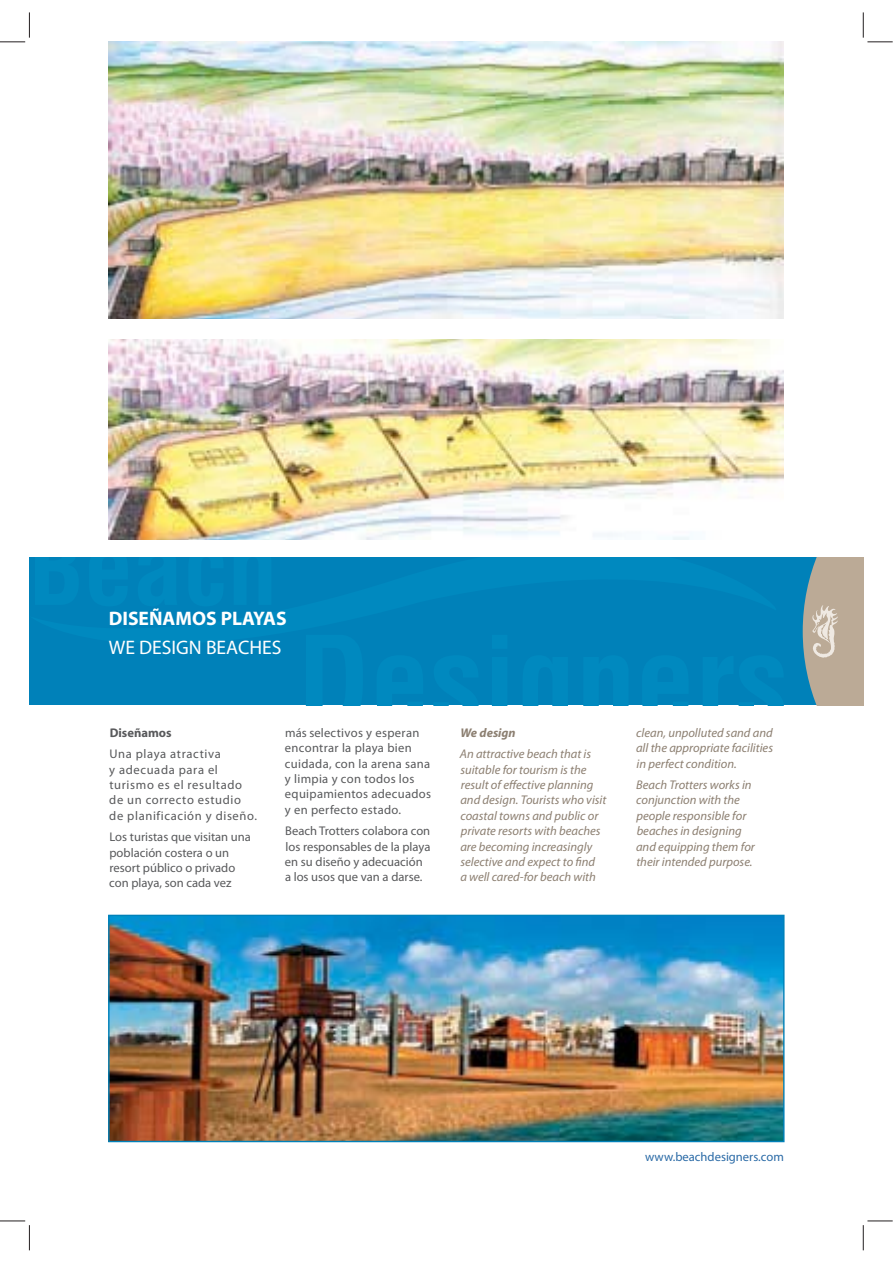
<style>
.page{position:relative;width:893px;height:1263px;background:#fff}
.page>*{position:absolute;margin:0;border:0;box-sizing:border-box;transform-origin:0 0}
.t1{font:700 19.65px "Myriad Pro";color:#fff}
.t2{font:19.65px "Myriad Pro";color:#fff}
.t3{font:italic 12.6px/15.5px "Myriad Pro";color:#8c7f71}
.t4{font:12.6px/15.5px "Myriad Pro";color:#58595b}
.t5{font:12.6px/15.5px "Myriad Pro";letter-spacing:.025em;color:#58595b}
.t6{font:12.6px/15.5px "Myriad Pro";letter-spacing:.05em;color:#58595b}
.t7{font:12.6px "Myriad Pro";color:#2a6aa6}
.t8{font:700 12.6px "Myriad Pro";color:#58595b}
.t9{font:italic 700 12.6px "Myriad Pro";color:#8c7f71}
</style>
<div class="page">
<div style="left:29px;top:557px;width:834px;height:148px;background:#0081b9"></div>
<svg style="left:803px;top:557px;width:60px;height:148px;background:#afaa9d"></svg>
<img style="left:109px;top:340px;width:675px;height:200px">
<img style="left:109px;top:42px;width:675px;height:276px">
<img style="left:110px;top:917px;width:672px;height:223px">
<div style="left:108px;top:915px;width:676px;height:227px;border:1px solid #0081b9"></div>
<svg style="left:0;top:12px;width:30px;height:31px"></svg>
<svg style="left:0;top:1221px;width:30px;height:29px"></svg>
<svg style="left:863px;top:12px;width:30px;height:31px"></svg>
<svg style="left:863px;top:1221px;width:30px;height:29px"></svg>
<h1 class="t1" style="left:109px;top:611px;width:179px">DISEÑAMOS PLAYAS</h1>
<h1 class="t2" style="left:109px;top:640px;width:174px">WE DESIGN BEACHES</h1>
<p class="t8" style="left:110px;top:728px;width:64px">Diseñamos</p>
<p class="t6" style="left:109px;top:747px;width:149px">Una playa atractiva<br>y adecuada para el turismo es el resultado de un correcto estudio de planificación y diseño.</p>
<p class="t4" style="left:109px;top:830px;width:143px">Los turistas que visitan una población costera o un resort público o privado con playa, son cada vez</p>
<p class="t5" style="left:285px;top:726px;width:148px">más selectivos y esperan encontrar la playa bien cuidada, con la arena sana y limpia y con todos los equipamientos adecuados y en perfecto estado.</p>
<p class="t4" style="left:285px;top:824px;width:147px">Beach Trotters colabora con los responsables de la playa en su diseño y adecuación a los usos que van a darse.</p>
<p class="t9" style="left:460px;top:728px;width:57px">We design</p>
<p class="t3" style="left:460px;top:747px;width:148px">An attractive beach that is suitable for tourism is the result of effective planning and design. Tourists who visit coastal towns and public or private resorts with beaches are becoming increasingly selective and expect to find<br>a well cared-for beach with</p>
<p class="t3" style="left:636px;top:726px;width:138px;text-align:justify">clean, unpolluted sand and all the appropriate facilities in perfect condition.</p>
<p class="t3" style="left:636px;top:778px;width:120px">Beach Trotters works in conjunction with the people responsible for beaches in designing and equipping them for their intended purpose.</p>
<p class="t7" style="left:645px;top:1152px;width:140px">www.beachdesigners.com</p>
</div>
